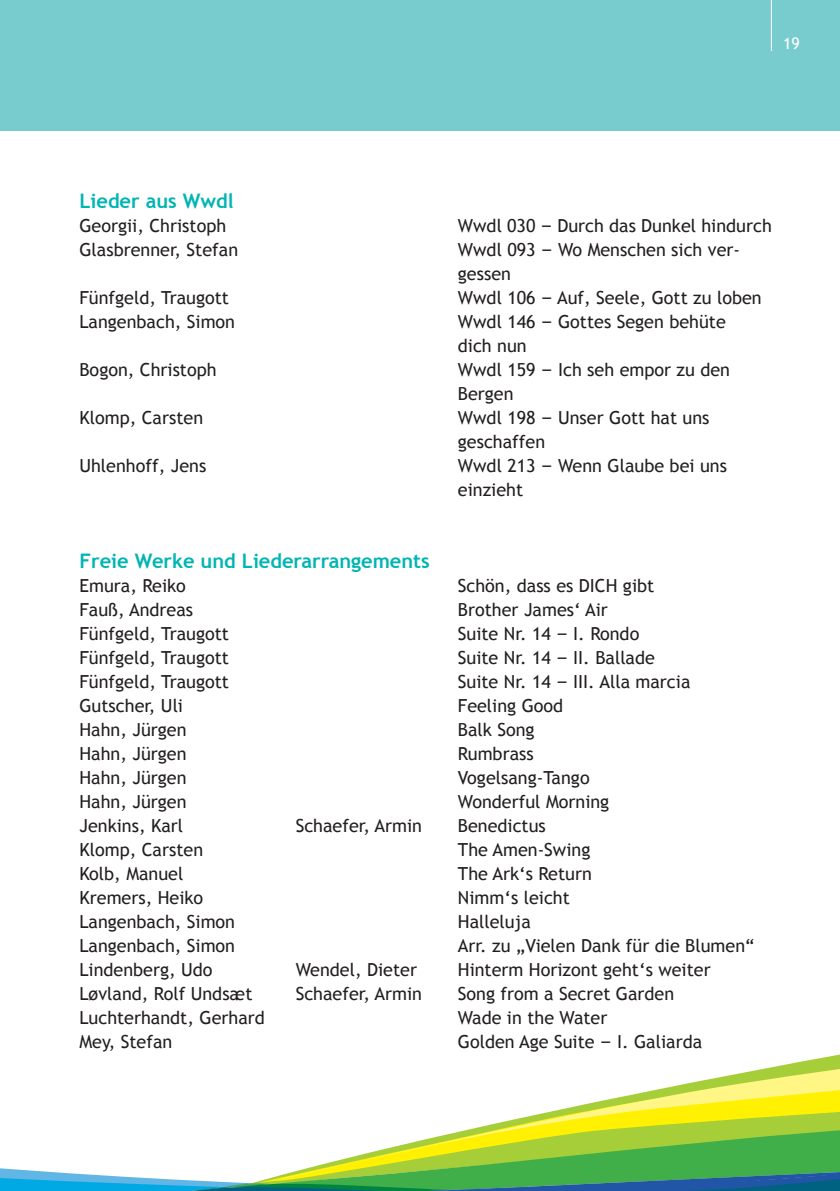
<style>
.page{position:relative;width:840px;height:1191px;background:#fff}
.page>*{position:absolute;margin:0;border:0;box-sizing:border-box;transform-origin:0 0}
.t1{font:700 20px "Trebuchet MS";color:#00b5b3}
.t2{font:18px/24px "Trebuchet MS";color:#231f20}
.t3{font:16px "Trebuchet MS";color:#fff}
.s1{font-family:"Verdana"}
</style>
<div class="page">
<svg style="left:0;top:1168px;width:839px;height:23px"></svg>
<svg style="left:257px;top:1168px;width:582px;height:15px;background:#519e72"></svg>
<svg style="left:279px;top:1054px;width:560px;height:125px"></svg>
<div style="left:0;top:0;width:839px;height:130px;background:#78cccd"></div>
<hr style="left:770px;top:0;width:1px;height:51px;background:#fff">
<p class="t3" style="left:782px;top:33px;width:18px">19</p>
<p class="t1" style="left:79px;top:188px;width:156px">Lieder aus Wwdl</p>
<p class="t2" style="left:79px;top:213px;width:148px">Georgii, Christoph</p>
<p class="t2" style="left:457px;top:213px;width:315px">Wwdl 030 <span class="s1">–</span> Durch das Dunkel hindurch</p>
<p class="t2" style="left:79px;top:237px;width:160px">Glasbrenner, Stefan</p>
<p class="t2" style="left:457px;top:237px;width:283px">Wwdl 093 <span class="s1">–</span> Wo Menschen sich ver&shy;gessen</p>
<p class="t2" style="left:79px;top:285px;width:151px">Fünfgeld, Traugott</p>
<p class="t2" style="left:457px;top:285px;width:305px">Wwdl 106 <span class="s1">–</span> Auf, Seele, Gott zu loben</p>
<p class="t2" style="left:79px;top:309px;width:157px">Langenbach, Simon</p>
<p class="t2" style="left:457px;top:309px;width:269px">Wwdl 146 <span class="s1">–</span> Gottes Segen behüte dich nun</p>
<p class="t2" style="left:79px;top:357px;width:139px">Bogon, Christoph</p>
<p class="t2" style="left:457px;top:357px;width:273px">Wwdl 159 <span class="s1">–</span> Ich seh empor zu den<br>Bergen</p>
<p class="t2" style="left:79px;top:405px;width:125px">Klomp, Carsten</p>
<p class="t2" style="left:457px;top:405px;width:253px">Wwdl 198 <span class="s1">–</span> Unser Gott hat uns geschaffen</p>
<p class="t2" style="left:79px;top:453px;width:128px">Uhlenhoff, Jens</p>
<p class="t2" style="left:457px;top:453px;width:270px">Wwdl 213 <span class="s1">–</span> Wenn Glaube bei uns einzieht</p>
<p class="t1" style="left:79px;top:548px;width:351px">Freie Werke und Liederarrangements</p>
<p class="t2" style="left:79px;top:573px;width:108px">Emura, Reiko</p>
<p class="t2" style="left:457px;top:573px;width:198px">Schön, dass es DICH gibt</p>
<p class="t2" style="left:79px;top:597px;width:115px">Fauß, Andreas</p>
<p class="t2" style="left:457px;top:597px;width:151px">Brother James‘ Air</p>
<p class="t2" style="left:79px;top:621px;width:151px">Fünfgeld, Traugott</p>
<p class="t2" style="left:457px;top:621px;width:183px">Suite Nr. 14 <span class="s1">–</span> I. Rondo</p>
<p class="t2" style="left:79px;top:645px;width:151px">Fünfgeld, Traugott</p>
<p class="t2" style="left:457px;top:645px;width:198px">Suite Nr. 14 <span class="s1">–</span> II. Ballade</p>
<p class="t2" style="left:79px;top:669px;width:151px">Fünfgeld, Traugott</p>
<p class="t2" style="left:457px;top:669px;width:234px">Suite Nr. 14 <span class="s1">–</span> III. Alla marcia</p>
<p class="t2" style="left:79px;top:693px;width:105px">Gutscher, Uli</p>
<p class="t2" style="left:457px;top:693px;width:107px">Feeling Good</p>
<p class="t2" style="left:79px;top:717px;width:108px">Hahn, Jürgen</p>
<p class="t2" style="left:457px;top:717px;width:78px">Balk Song</p>
<p class="t2" style="left:79px;top:741px;width:108px">Hahn, Jürgen</p>
<p class="t2" style="left:457px;top:741px;width:77px">Rumbrass</p>
<p class="t2" style="left:79px;top:765px;width:108px">Hahn, Jürgen</p>
<p class="t2" style="left:457px;top:765px;width:133px">Vogelsang-Tango</p>
<p class="t2" style="left:79px;top:789px;width:108px">Hahn, Jürgen</p>
<p class="t2" style="left:457px;top:789px;width:153px">Wonderful Morning</p>
<p class="t2" style="left:79px;top:813px;width:105px">Jenkins, Karl</p>
<p class="t2" style="left:295px;top:813px;width:128px">Schaefer, Armin</p>
<p class="t2" style="left:457px;top:813px;width:89px">Benedictus</p>
<p class="t2" style="left:79px;top:837px;width:125px">Klomp, Carsten</p>
<p class="t2" style="left:457px;top:837px;width:134px">The Amen-Swing</p>
<p class="t2" style="left:79px;top:861px;width:105px">Kolb, Manuel</p>
<p class="t2" style="left:457px;top:861px;width:135px">The Ark‘s Return</p>
<p class="t2" style="left:79px;top:885px;width:125px">Kremers, Heiko</p>
<p class="t2" style="left:457px;top:885px;width:113px">Nimm‘s leicht</p>
<p class="t2" style="left:79px;top:909px;width:157px">Langenbach, Simon</p>
<p class="t2" style="left:457px;top:909px;width:74px">Halleluja</p>
<p class="t2" style="left:79px;top:933px;width:157px">Langenbach, Simon</p>
<p class="t2" style="left:457px;top:933px;width:298px">Arr. zu „Vielen Dank für die Blumen“</p>
<p class="t2" style="left:79px;top:957px;width:134px">Lindenberg, Udo</p>
<p class="t2" style="left:295px;top:957px;width:123px">Wendel, Dieter</p>
<p class="t2" style="left:457px;top:957px;width:254px">Hinterm Horizont geht‘s weiter</p>
<p class="t2" style="left:79px;top:981px;width:174px">Løvland, Rolf Undsæt</p>
<p class="t2" style="left:295px;top:981px;width:128px">Schaefer, Armin</p>
<p class="t2" style="left:457px;top:981px;width:218px">Song from a Secret Garden</p>
<p class="t2" style="left:79px;top:1005px;width:187px">Luchterhandt, Gerhard</p>
<p class="t2" style="left:457px;top:1005px;width:151px">Wade in the Water</p>
<p class="t2" style="left:79px;top:1029px;width:94px">Mey, Stefan</p>
<p class="t2" style="left:457px;top:1029px;width:246px">Golden Age Suite <span class="s1">–</span> I. Galiarda</p>
</div>
